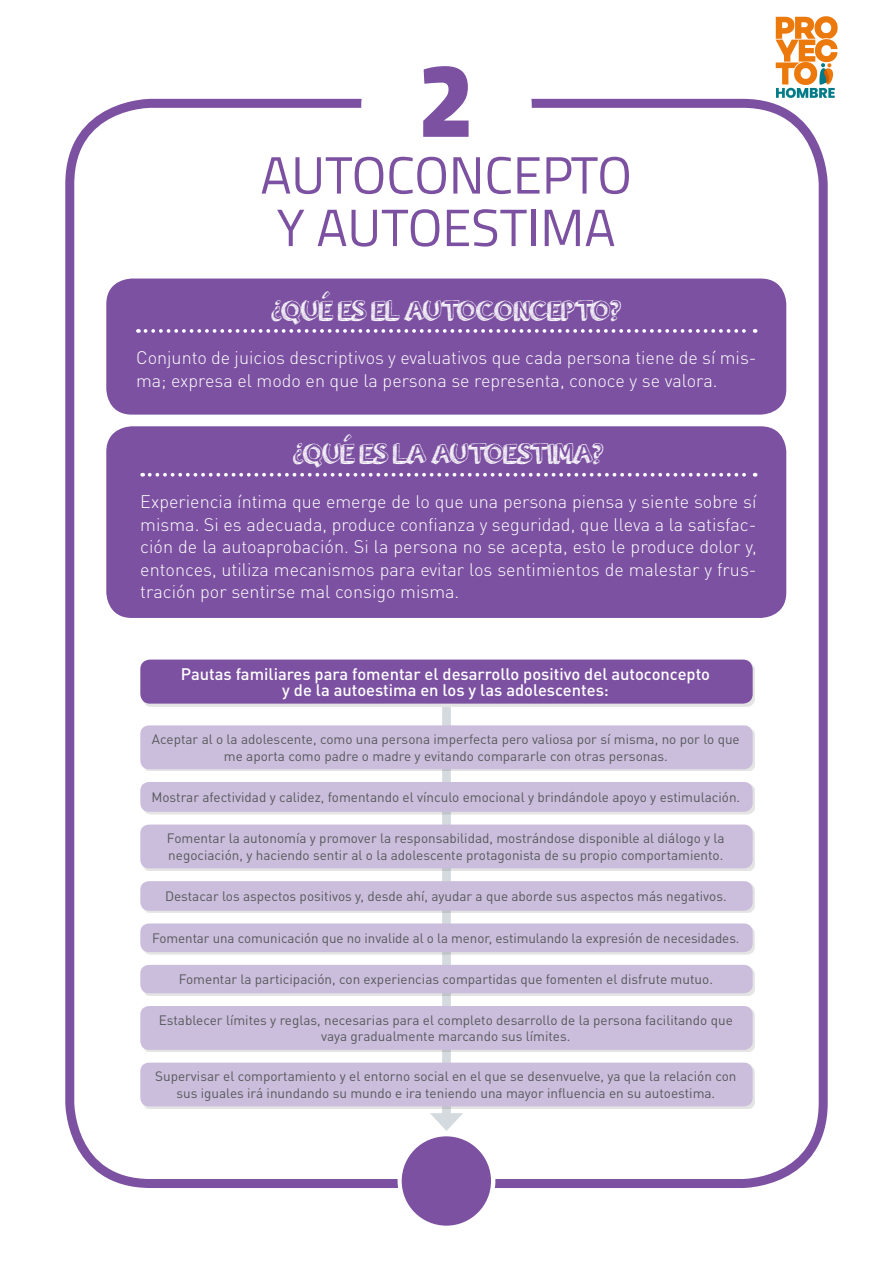
<style>
.page{position:relative;width:893px;height:1263px;background:#fff}
.page>*{position:absolute;margin:0;border:0;box-sizing:border-box;transform-origin:0 0}
.numero{font:900 105px "Cairo";color:#7c51a1}
.titulo{font:52.5px/52.5px "Cairo";color:#7c51a1;text-align:center}
._1_1{font:28.5px "orangejuice";letter-spacing:-.015em;color:#fff}
.t1{font:300 18px/22.5px "DIN Pro";color:#fff}
.textos_en_caja{font:500 16.5px/16.5px "DIN Pro";color:#fff;text-align:center}
.textos_en_caja-2{font:13.5px/16.5px "DIN Pro";color:#57585a;text-align:center}
</style>
<div class="page">
<div style="left:65px;top:99px;width:763px;height:1089px;border:9px solid #7c51a1;border-radius:81px"></div>
<div style="left:364px;top:24px;width:165px;height:165px;background:#fff;border-radius:50%"></div>
<div style="left:361px;top:21px;width:171px;height:171px;border:6px solid #fff;border-radius:50%"></div>
<div style="left:106px;top:279px;width:680px;height:136px;background:#7c51a1;border-radius:26px"></div>
<svg style="left:145px;top:329px;width:611px;height:4px"></svg>
<div style="left:442px;top:707px;width:9px;height:413px;background:#d4dade"></div>
<svg style="left:430px;top:1113px;width:33px;height:18px"></svg>
<div style="left:142px;top:727px;width:613px;height:44px;background:#dfdbe2"></div>
<div style="left:140px;top:725px;width:613px;height:44px;background:#cbbedd;border-radius:9px"></div>
<div style="left:142px;top:784px;width:613px;height:30px;background:#e5e4e4"></div>
<div style="left:140px;top:782px;width:613px;height:30px;background:#cbbedd;border-radius:9px"></div>
<div style="left:142px;top:827px;width:613px;height:43px;background:#231f20;opacity:.12"></div>
<div style="left:140px;top:824px;width:613px;height:44px;background:#cbbedd;border-radius:9px"></div>
<div style="left:142px;top:925px;width:613px;height:29px;background:#e2dfe3"></div>
<div style="left:140px;top:923px;width:613px;height:29px;background:#cbbedd;border-radius:9px"></div>
<div style="left:142px;top:967px;width:613px;height:28px;background:#ddd9e2"></div>
<div style="left:140px;top:965px;width:613px;height:28px;background:#cbbedd;border-radius:9px"></div>
<div style="left:142px;top:1008px;width:613px;height:44px;background:#e5e4e4"></div>
<div style="left:140px;top:1006px;width:613px;height:44px;background:#cbbedd;border-radius:9px"></div>
<div style="left:142px;top:1065px;width:613px;height:44px;background:#231f20;opacity:.12"></div>
<div style="left:140px;top:1062px;width:613px;height:44px;background:#cbbedd;border-radius:9px"></div>
<div style="left:142px;top:883px;width:613px;height:30px;background:#e5e4e4"></div>
<div style="left:140px;top:881px;width:613px;height:30px;background:#cbbedd;border-radius:9px"></div>
<svg style="left:399px;top:1134px;width:95px;height:94px"></svg>
<div style="left:398px;top:1132px;width:97px;height:98px;border:3px solid #fff;border-radius:50%"></div>
<div style="left:402px;top:1136px;width:89px;height:90px;background:#7c51a1;border-radius:50%"></div>
<div style="left:106px;top:426px;width:680px;height:192px;background:#7c51a1;border-radius:26px"></div>
<svg style="left:150px;top:473px;width:606px;height:4px"></svg>
<div style="left:143px;top:662px;width:612px;height:44px;background:#e5e4e4"></div>
<div style="left:140px;top:659px;width:613px;height:45px;background:#7c51a1;border-radius:10px"></div>
<img style="left:775px;top:16px;width:63px;height:82px">
<p class="numero" style="left:417px;top:39px;width:60px">2</p>
<p class="titulo" style="left:260px;top:148px;width:373px">AUTOCONCEPTO<br>Y AUTOESTIMA</p>
<p class="_1_1" style="left:272px;top:290px;width:351px">¿QUÉ ES EL AUTOCONCEPTO?</p>
<p class="t1" style="left:136px;top:345px;width:622px">Conjunto de juicios descriptivos y evaluativos que cada persona tiene de sí mis&shy;ma; expresa el modo en que la persona se representa, conoce y se valora.</p>
<p class="_1_1" style="left:293px;top:434px;width:312px">¿QUÉ ES LA AUTOESTIMA?</p>
<p class="t1" style="left:140px;top:489px;width:618px;text-align:justify">Experiencia íntima que emerge de lo que una persona piensa y siente sobre sí misma. Si es adecuada, produce confianza y seguridad, que lleva a la satisfac&shy;ción de la autoaprobación. Si la persona no se acepta, esto le produce dolor y, entonces, utiliza mecanismos para evitar los sentimientos de malestar y frus&shy;tración por sentirse mal consigo misma.</p>
<p class="textos_en_caja" style="left:181px;top:664px;width:531px">Pautas familiares para fomentar el desarrollo positivo del autoconcepto y de la autoestima en los y las adolescentes:</p>
<p class="textos_en_caja-2" style="left:152px;top:730px;width:589px">Aceptar al o la adolescente, como una persona imperfecta pero valiosa por sí misma, no por lo que me aporta como padre o madre y evitando compararle con otras personas.</p>
<p class="textos_en_caja-2" style="left:151px;top:787px;width:590px">Mostrar afectividad y calidez, fomentando el vínculo emocional y brindándole apoyo y estimulación.</p>
<p class="textos_en_caja-2" style="left:167px;top:829px;width:559px;text-align:left">Fomentar la autonomía y promover la responsabilidad, mostrándose disponible al diálogo y la negociación, y haciendo sentir al o la adolescente protagonista de su propio comportamiento.</p>
<p class="textos_en_caja-2" style="left:165px;top:887px;width:563px">Destacar los aspectos positivos y, desde ahí, ayudar a que aborde sus aspectos más negativos.</p>
<p class="textos_en_caja-2" style="left:152px;top:928px;width:589px">Fomentar una comunicación que no invalide al o la menor, estimulando la expresión de necesidades.</p>
<p class="textos_en_caja-2" style="left:179px;top:970px;width:536px">Fomentar la participación, con experiencias compartidas que fomenten el disfrute mutuo.</p>
<p class="textos_en_caja-2" style="left:159px;top:1010px;width:575px">Establecer límites y reglas, necesarias para el completo desarrollo de la persona facilitando que vaya gradualmente marcando sus límites.</p>
<p class="textos_en_caja-2" style="left:155px;top:1067px;width:583px">Supervisar el comportamiento y el entorno social en el que se desenvuelve, ya que la relación con sus iguales irá inundando su mundo e ira teniendo una mayor influencia en su autoestima.</p>
</div>
